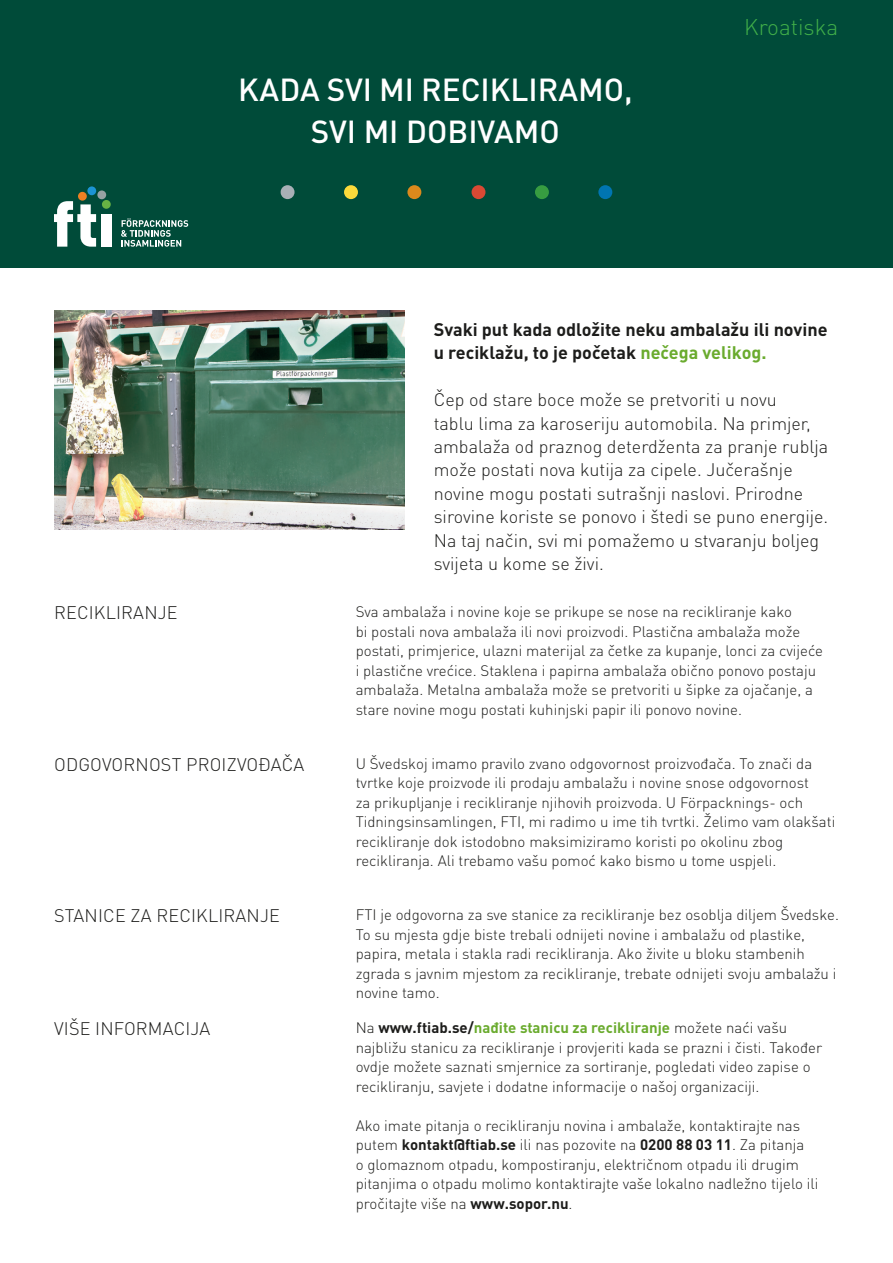
<style>
.page{position:relative;width:893px;height:1263px;background:#fff}
.page>*{position:absolute;margin:0;border:0;box-sizing:border-box;transform-origin:0 0}
.t1{font:500 31.5px/42px "DIN Pro";color:#fff;text-align:center}
.t2{font:300 22.5px "DIN Pro";color:#40ae49}
.t3{font:300 18px/23.4px "DIN Pro";color:#1d1d1b}
.t4{font:700 18px/23.4px "DIN Pro";color:#1d1d1b}
.t5{font:300 15px/19.5px "DIN Pro";color:#1d1d1b}
.s1{color:#6aab2e}
.s2{font-weight:700}
.s3{font-weight:700;color:#6aab2e}
</style>
<div class="page">
<div style="left:0;top:0;width:893px;height:268px;background:#004b39"></div>
<div style="left:407px;top:185px;width:14px;height:14px;background:#db891c;border-radius:7px"></div>
<div style="left:535px;top:185px;width:14px;height:14px;background:#379c41;border-radius:7px"></div>
<div style="left:344px;top:185px;width:14px;height:14px;background:#fcda3b;border-radius:7px"></div>
<div style="left:281px;top:185px;width:14px;height:14px;background:#a8b0b6;border-radius:7px"></div>
<div style="left:472px;top:185px;width:13px;height:14px;background:#d94934;border-radius:7px"></div>
<div style="left:598px;top:185px;width:14px;height:14px;background:#0075b1;border-radius:7px"></div>
<img style="left:54px;top:310px;width:350px;height:219px">
<svg style="left:54px;top:201px;width:42px;height:46px"></svg>
<div style="left:101px;top:214px;width:11px;height:33px;background:#fff"></div>
<div style="left:78px;top:192px;width:9px;height:9px;background:#ed8023;border-radius:50%"></div>
<div style="left:87px;top:186px;width:9px;height:9px;background:#1c94d3;border-radius:50%"></div>
<div style="left:102px;top:200px;width:9px;height:9px;background:#68b244;border-radius:50%"></div>
<div style="left:97px;top:190px;width:9px;height:9px;background:#95a1a3;border-radius:50%"></div>
<svg style="left:121px;top:218px;width:67px;height:29px"></svg>
<p class="t1" style="left:238px;top:65px;width:396px">KADA SVI MI RECIKLIRAMO,<br>SVI MI DOBIVAMO</p>
<p class="t2" style="left:744px;top:11px;width:96px">Kroatiska</p>
<p class="t3" style="left:54px;top:600px;width:125px">RECIKLIRANJE</p>
<p class="t3" style="left:54px;top:752px;width:252px">ODGOVORNOST PROIZVOĐAČA</p>
<p class="t3" style="left:54px;top:903px;width:227px">STANICE ZA RECIKLIRANJE</p>
<p class="t3" style="left:54px;top:1016px;width:158px">VIŠE INFORMACIJA</p>
<p class="t4" style="left:434px;top:317px;width:395px">Svaki put kada odložite neku ambalažu ili novine u reciklažu, to je početak <span class="s1">nečega velikog.</span></p>
<p class="t3" style="left:434px;top:387px;width:396px">Čep od stare boce može se pretvoriti u novu<br>tablu lima za karoseriju automobila. Na primjer, ambalaža od praznog deterdženta za pranje rublja može postati nova kutija za cipele. Jučerašnje novine mogu postati sutrašnji naslovi. Prirodne sirovine koriste se ponovo i štedi se puno energije.<br>Na taj način, svi mi pomažemo u stvaranju boljeg svijeta u kome se živi.</p>
<p class="t5" style="left:356px;top:601px;width:469px">Sva ambalaža i novine koje se prikupe se nose na recikliranje kako<br>bi postali nova ambalaža ili novi proizvodi. Plastična ambalaža može postati, primjerice, ulazni materijal za četke za kupanje, lonci za cvijeće i plastične vrećice. Staklena i papirna ambalaža obično ponovo postaju ambalaža. Metalna ambalaža može se pretvoriti u šipke za ojačanje, a stare novine mogu postati kuhinjski papir ili ponovo novine.</p>
<p class="t5" style="left:356px;top:753px;width:481px">U Švedskoj imamo pravilo zvano odgovornost proizvođača. To znači da tvrtke koje proizvode ili prodaju ambalažu i novine snose odgovornost<br>za prikupljanje i recikliranje njihovih proizvoda. U Förpacknings- och Tidningsinsamlingen, FTI, mi radimo u ime tih tvrtki. Želimo vam olakšati recikliranje dok istodobno maksimiziramo koristi po okolinu zbog recikliranja. Ali trebamo vašu pomoć kako bismo u tome uspjeli.</p>
<p class="t5" style="left:356px;top:904px;width:485px">FTI je odgovorna za sve stanice za recikliranje bez osoblja diljem Švedske.<br>To su mjesta gdje biste trebali odnijeti novine i ambalažu od plastike, papira, metala i stakla radi recikliranja. Ako živite u bloku stambenih zgrada s javnim mjestom za recikliranje, trebate odnijeti svoju ambalažu i novine tamo.</p>
<p class="t5" style="left:356px;top:1018px;width:468px">Na <span class="s2">www.ftiab.se/</span><span class="s3">nađite stanicu za recikliranje</span> možete naći vašu najbližu stanicu za recikliranje i provjeriti kada se prazni i čisti. Također ovdje možete saznati smjernice za sortiranje, pogledati video zapise o recikliranju, savjete i dodatne informacije o našoj organizaciji.</p>
<p class="t5" style="left:356px;top:1115px;width:464px">Ako imate pitanja o recikliranju novina i ambalaže, kontaktirajte nas putem <span class="s2">kontakt@ftiab.se</span> ili nas pozovite na <span class="s2">0200 88 03 11</span>. Za pitanja<br>o glomaznom otpadu, kompostiranju, električnom otpadu ili drugim pitanjima o otpadu molimo kontaktirajte vaše lokalno nadležno tijelo ili pročitajte više na <span class="s2">www.sopor.nu</span>.</p>
</div>
